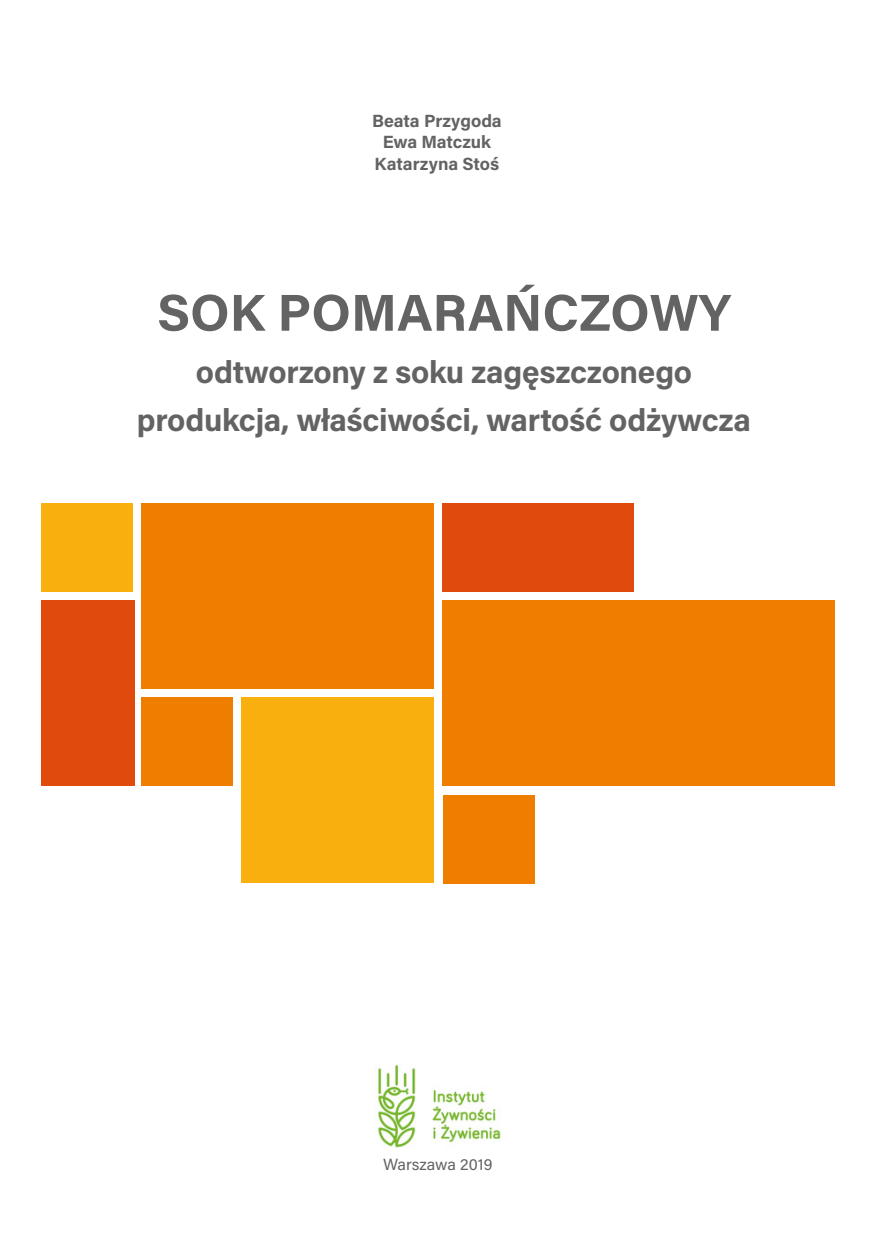
<style>
.page{position:relative;width:874px;height:1241px;background:#fff}
.page>*{position:absolute;margin:0;border:0;box-sizing:border-box;transform-origin:0 0}
.t1{font:700 51.8px "Acumin Pro";color:#646363}
.t2{font:700 31.5px/47.2px "Acumin Pro";letter-spacing:-.01em;color:#646363;text-align:center}
.t3{font:700 17.68px/21.2px "Acumin Pro";letter-spacing:-.005em;color:#646363;text-align:center}
.t4{font:16.28px "Acumin Pro";color:#646363}
</style>
<div class="page">
<div style="left:141px;top:503px;width:292px;height:186px;background:#ef7d00"></div>
<div style="left:442px;top:600px;width:392px;height:186px;background:#ef7d00"></div>
<div style="left:241px;top:697px;width:192px;height:186px;background:#f9af0e"></div>
<div style="left:41px;top:600px;width:93px;height:186px;background:#e04b0d"></div>
<div style="left:141px;top:697px;width:92px;height:89px;background:#ef7d00"></div>
<div style="left:442px;top:503px;width:191px;height:89px;background:#e04b0d"></div>
<div style="left:41px;top:503px;width:92px;height:89px;background:#f9af0e"></div>
<div style="left:442px;top:794px;width:92px;height:89px;background:#ef7d00"></div>
<img style="left:377px;top:1064px;width:124px;height:84px">
<p class="t3" style="left:372px;top:110px;width:131px">Beata Przygoda<br>Ewa Matczuk<br>Katarzyna Stoś</p>
<h1 class="t1" style="left:157px;top:276px;width:575px">SOK POMARAŃCZOWY</h1>
<p class="t2" style="left:137px;top:347px;width:615px">odtworzony z soku zagęszczonego produkcja, właściwości, wartość odżywcza</p>
<p class="t4" style="left:383px;top:1152px;width:111px">Warszawa 2019</p>
</div>
